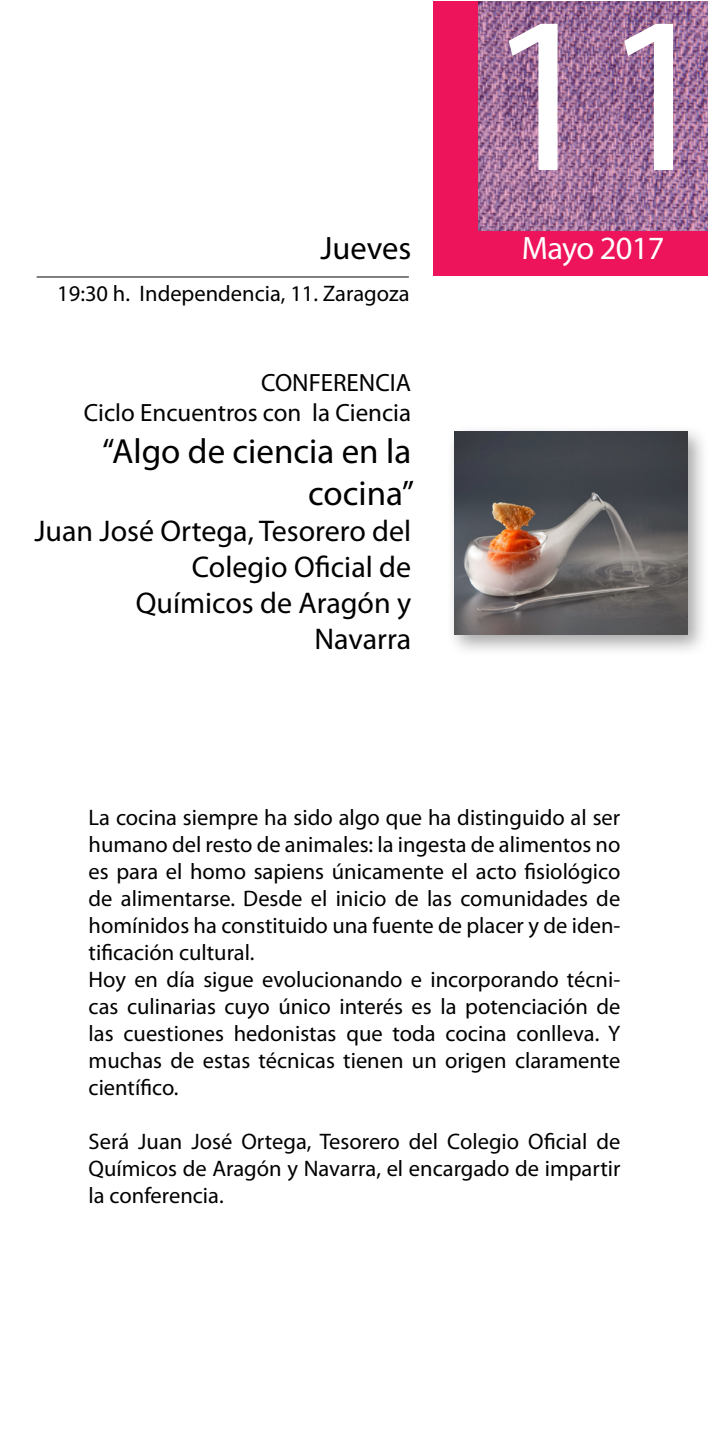
<style>
.page{position:relative;width:709px;height:1453px;background:#fff}
.page>*{position:absolute;margin:0;border:0;box-sizing:border-box;transform-origin:0 0}
.t1{font:225px "Myriad Pro";color:#fff}
.t2{font:40px "Myriad Pro";letter-spacing:-.02em;color:#fff}
.t3{font:35px/42px "Myriad Pro";color:#000;text-align:right}
.t4{font:32.5px "Myriad Pro";letter-spacing:-.02em;color:#fff}
.t5{font:32.5px "Myriad Pro";color:#000}
.t6{font:30px/36px "Myriad Pro";color:#000;text-align:right}
.t7{font:25px/30px "Myriad Pro";color:#000;text-align:right}
.t8{font:22.5px/27px "Myriad Pro";color:#000}
.s1{font-size:30px}
</style>
<div class="page">
<hr style="left:37px;top:276px;width:372px;height:1px;background:#000">
<div style="left:433px;top:1px;width:274px;height:274px;background:#ed145b"></div>
<img style="left:478px;top:1px;width:229px;height:229px">
<div style="left:446px;top:424px;width:263px;height:233px;background:#000;opacity:.35"></div>
<img style="left:454px;top:432px;width:233px;height:203px">
<h3 class="t5" style="left:320px;top:228px;width:92px">Jueves</h3>
<p class="t8" style="left:57px;top:280px;width:354px">19:30 h. Independencia, 11. Zaragoza</p>
<p class="t7" style="left:84px;top:367px;width:329px">CONFERENCIA<br>Ciclo Encuentros con la Ciencia</p>
<h3 class="t3" style="left:102px;top:430px;width:313px">“Algo de ciencia en la cocina”</h3>
<h3 class="t6" style="left:34px;top:512px;width:378px">Juan José Ortega, Tesorero del<br>Colegio Oficial de<br>Químicos de Aragón y<br>Navarra</h3>
<h1 class="t1" style="left:485px;top:-44px;width:232px">11</h1>
<h2 class="t2" style="left:478px;top:223px;width:161px">Enero <span class="s1">2015</span></h2>
<h3 class="t4" style="left:521px;top:228px;width:144px">Mayo 2017</h3>
<p class="t8" style="left:89px;top:803px;width:533px">La cocina siempre ha sido algo que ha distinguido al ser humano del resto de animales: la ingesta de alimentos no es para el homo sapiens únicamente el acto fisiológico de alimentarse. Desde el inicio de las comunidades de homínidos ha constituido una fuente de placer y de iden&shy;tificación cultural.<br>Hoy en día sigue evolucionando e incorporando técni&shy;cas culinarias cuyo único interés es la potenciación de las cuestiones hedonistas que toda cocina conlleva. Y muchas de estas técnicas tienen un origen claramente científico.</p>
<p class="t8" style="left:89px;top:1127px;width:533px;text-align:justify">Será Juan José Ortega, Tesorero del Colegio Oficial de Químicos de Aragón y Navarra, el encargado de impartir la conferencia.</p>
</div>
